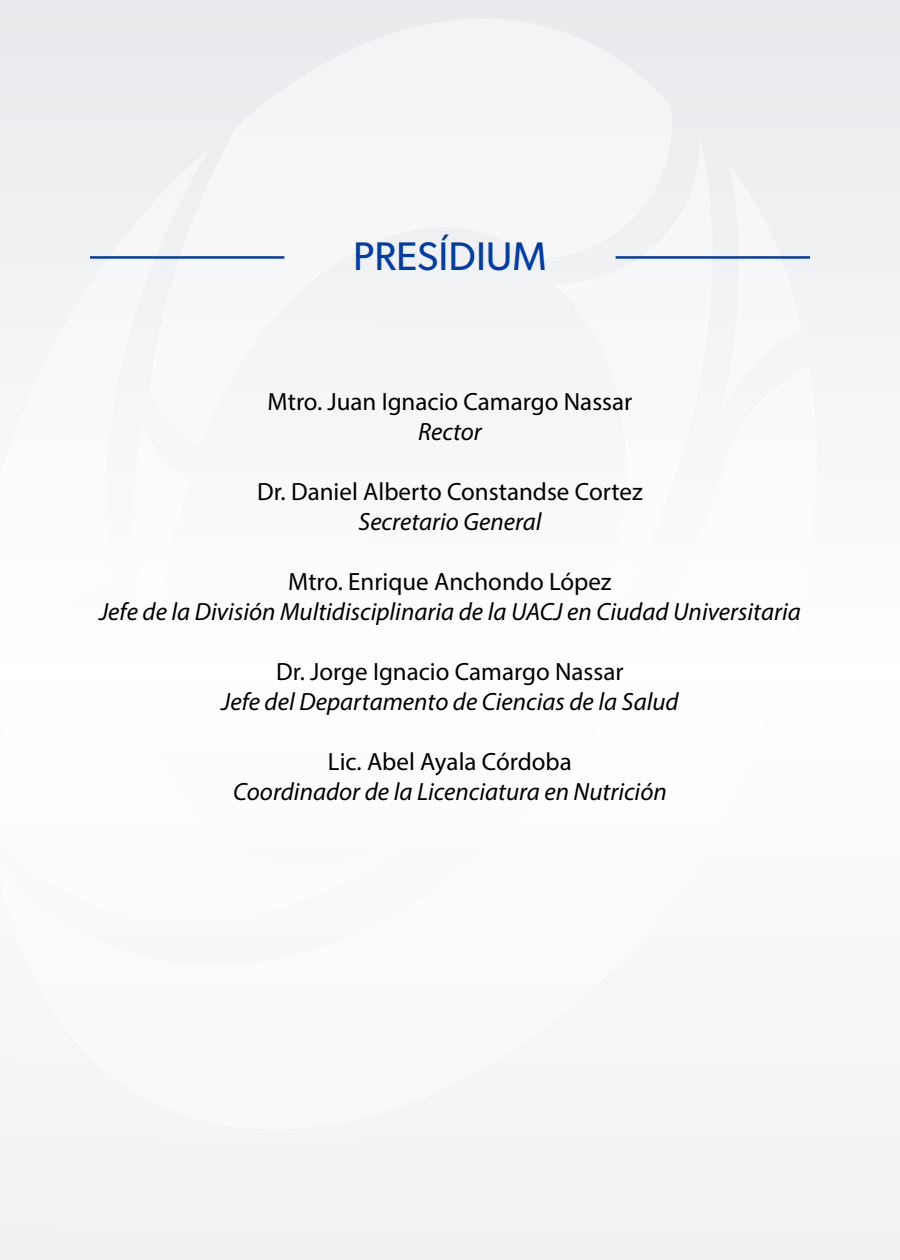
<style>
.page{position:relative;width:900px;height:1260px;background:#f6f6f8}
.page>*{position:absolute;margin:0;border:0;box-sizing:border-box;transform-origin:0 0}
.t1{font:40px "Gibson";color:#003da7}
.t2{font:italic 25px "Myriad Pro";color:#000}
.t3{font:25px "Myriad Pro";color:#000}
</style>
<div class="page">
<hr style="left:616px;top:256px;width:194px;height:3px;background:#003da7">
<hr style="left:90px;top:256px;width:194px;height:3px;background:#003da7">
<h1 class="t1" style="left:353px;top:232px;width:195px">PRESÍDIUM</h1>
<p class="t3" style="left:268px;top:386px;width:366px">Mtro. Juan Ignacio Camargo Nassar</p>
<p class="t2" style="left:418px;top:416px;width:65px">Rector</p>
<p class="t3" style="left:257px;top:476px;width:387px">Dr. Daniel Alberto Constandse Cortez</p>
<p class="t2" style="left:358px;top:506px;width:185px">Secretario General</p>
<p class="t3" style="left:288px;top:566px;width:325px">Mtro. Enrique Anchondo López</p>
<p class="t2" style="left:99px;top:596px;width:703px">Jefe de la División Multidisciplinaria de la UACJ en Ciudad Universitaria</p>
<p class="t3" style="left:276px;top:656px;width:349px">Dr. Jorge Ignacio Camargo Nassar</p>
<p class="t2" style="left:221px;top:686px;width:459px">Jefe del Departamento de Ciencias de la Salud</p>
<p class="t3" style="left:328px;top:746px;width:245px">Lic. Abel Ayala Córdoba</p>
<p class="t2" style="left:233px;top:776px;width:435px">Coordinador de la Licenciatura en Nutrición</p>
</div>
